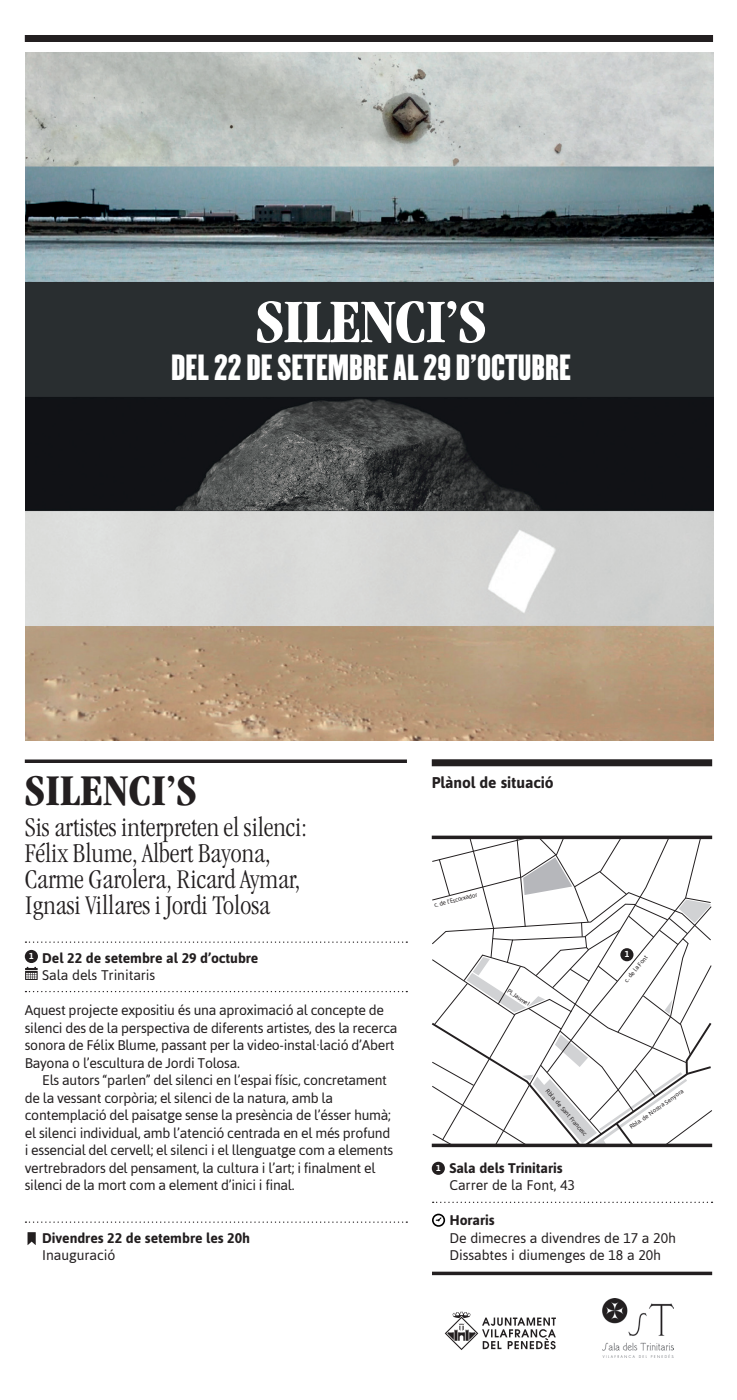
<style>
.page{position:relative;width:737px;height:1400px;background:#fff}
.page>*{position:absolute;margin:0;border:0;box-sizing:border-box;transform-origin:0 0}
.t1{font:700 condensed 63.88px "Garamond";letter-spacing:-.02em;color:#fff}
.t2{font:700 condensed 45.5px "Garamond";color:#231f20}
.t3{font:31.85px "Champion HTF Lightweight";color:#fff}
.t4{font:300 condensed 28px/26.2px "Garamond";color:#231f20}
.t5{font:700 15.58px "Asap";letter-spacing:-.005em;color:#231f20}
.Titular_data-lloc{font:14px/17.5px "Asap";letter-spacing:-.02em;color:#231f20}
.Cos_de_text_data{font:700 14px/17.5px "Asap";letter-spacing:-.005em;color:#231f20}
.Titular_data-lloc-2{font:700 14px "Asap";letter-spacing:-.005em;color:#231f20}
.t6{font:700 8.75px "Asap";color:#fff}
.t7{font:6.12px "Asap";color:#231f20}
.s1{font-weight:400}
.s2{font-weight:700}
</style>
<div class="page">
<svg style="left:25px;top:759px;width:382px;height:4px;fill:#231f20"></svg>
<svg style="left:25px;top:941px;width:382px;height:2px"></svg>
<svg style="left:25px;top:991px;width:382px;height:1px"></svg>
<svg style="left:25px;top:1221px;width:382px;height:2px"></svg>
<div style="left:25px;top:35px;width:688px;height:7px;background:#231f20"></div>
<div style="left:25px;top:950px;width:13px;height:13px;background:#231f20;border-radius:50%"></div>
<svg style="left:25px;top:967px;width:13px;height:13px"></svg>
<div style="left:432px;top:759px;width:280px;height:7px;background:#231f20"></div>
<svg style="left:431px;top:835px;width:282px;height:313px"></svg>
<hr style="left:432px;top:1144px;width:280px;height:3px;background:#231f20">
<svg style="left:432px;top:1202px;width:280px;height:1px"></svg>
<hr style="left:432px;top:1272px;width:280px;height:3px;background:#231f20">
<div style="left:432px;top:1162px;width:13px;height:13px;background:#231f20;border-radius:50%"></div>
<div style="left:620px;top:948px;width:13px;height:13px;background:#231f20;border-radius:50%"></div>
<svg style="left:445px;top:1312px;width:111px;height:38px"></svg>
<img style="left:602px;top:1298px;width:71px;height:60px">
<svg style="left:432px;top:1214px;width:13px;height:13px"></svg>
<div style="left:28px;top:1232px;width:8px;height:13px;background:#231f20"></div>
<img style="left:25px;top:53px;width:688px;height:687px">
<p class="t1" style="left:256px;top:286px;width:232px">SILENCI’S</p>
<p class="t3" style="left:171px;top:346px;width:401px">DEL 22 DE SETEMBRE AL 29 D’OCTUBRE</p>
<p class="t2" style="left:25px;top:765px;width:173px">SILENCI’S</p>
<p class="t4" style="left:25px;top:814px;width:284px">Sis artistes interpreten el silenci:<br>Félix Blume, Albert Bayona,<br>Carme Garolera, Ricard Aymar,<br>Ignasi Villares i Jordi Tolosa</p>
<p class="Titular_data-lloc-2" style="left:42px;top:949px;width:218px">Del 22 de setembre al 29 d’octubre</p>
<p class="Titular_data-lloc" style="left:42px;top:966px;width:115px">Sala dels Trinitaris</p>
<p class="Titular_data-lloc" style="left:25px;top:1001px;width:374px">Aquest projecte expositiu és una aproximació al concepte de silenci des de la perspectiva de diferents artistes, des la recerca sonora de Félix Blume, passant per la video-instal·lació d’Abert Bayona o l’escultura de Jordi Tolosa.</p>
<p class="Titular_data-lloc" style="left:25px;top:1071px;width:370px;text-indent:18px">Els autors “parlen” del silenci en l’espai físic, concretament de la vessant corpòria; el silenci de la natura, amb la contemplació del paisatge sense la presència de l’ésser humà; el silenci individual, amb l’atenció centrada en el més profund i essencial del cervell; el silenci i el llenguatge com a elements vertrebradors del pensament, la cultura i l’art; i finalment el silenci de la mort com a element d’inici i final.</p>
<p class="t6" style="left:29px;top:951px;width:6px">1</p>
<p class="Cos_de_text_data" style="left:42px;top:1229px;width:209px">Divendres 22 de setembre les 20h<br><span class="s1">Inauguració</span></p>
<p class="t5" style="left:432px;top:773px;width:123px">Plànol de situació</p>
<p class="t7" style="left:433px;top:902px;width:46px;rotate:-14deg">c. de l’Escorxador</p>
<p class="t7" style="left:509px;top:988px;width:27px;rotate:32deg">Pl. Jaume I</p>
<p class="t7" style="left:549px;top:1087px;width:62px;rotate:49deg">Rbla. de Sant Francesc</p>
<p class="t6" style="left:625px;top:949px;width:6px">1</p>
<p class="t7" style="left:623px;top:979px;width:34px;rotate:-50deg">c. de la Font</p>
<p class="t7" style="left:628px;top:1125px;width:66px;rotate:-35deg">Rbla. de Nostra Senyora</p>
<p class="t6" style="left:436px;top:1163px;width:6px">1</p>
<p class="Cos_de_text_data" style="left:449px;top:1159px;width:127px">Sala dels Trinitaris<br><span class="s1">Carrer de la Font, 43</span></p>
<p class="Titular_data-lloc" style="left:449px;top:1211px;width:228px"><span class="s2">Horaris<br></span>De dimecres a divendres de 17 a 20h<br>Dissabtes i diumenges de 18 a 20h</p>
</div>
